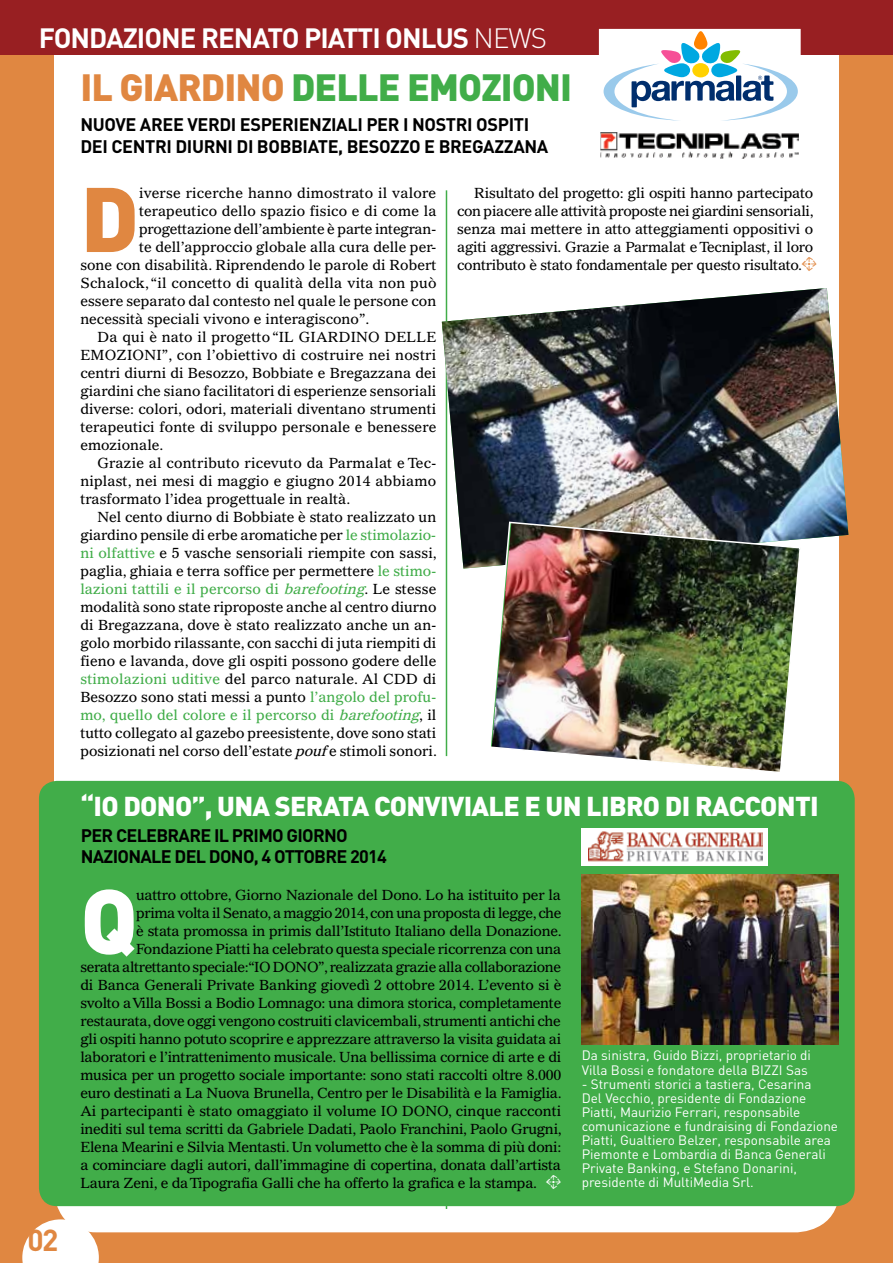
<style>
.page{position:relative;width:893px;height:1263px;background:#fff}
.page>*{position:absolute;margin:0;border:0;box-sizing:border-box;transform-origin:0 0}
.t1{font:900 90.15px "DIN";color:#e08741}
.t2{font:900 90.15px "DIN";color:#fff}
.t3{font:900 37.5px "DIN";letter-spacing:-.025em;color:#41ad49}
.t4{font:700 30px "DIN";color:#e08741}
.t5{font:700 27.6px "DIN";letter-spacing:-.035em;color:#fff}
.t6{font:900 27px "DIN";letter-spacing:-.025em;color:#fff}
.t7{font:700 18px "DIN";letter-spacing:-.04em;color:#000}
.t8{font:14.25px/18px "Gazette LH";letter-spacing:-.01em;color:#000}
.t9{font:14.25px "Gazette LH";letter-spacing:.015em;color:#000}
.t10{font:14.25px "Gazette LH";letter-spacing:.005em;color:#41ad49}
.t11{font:14.25px "Gazette LH";letter-spacing:.01em;color:#000}
.t12{font:13.5px/14.1px "DIN";color:#fff}
.s1{font-weight:300}
.s2{color:#e08741}
.s3{font-family:"Forchetta Figure";font-size:15px;color:#e08741}
.s4{color:#41ad49}
.s5{font-style:italic}
.s6{color:#000}
.s7{font-family:"Forchetta Figure";font-size:15px;color:#fff}
</style>
<div class="page">
<div style="left:0;top:54px;width:893px;height:1209px;background:#e08741"></div>
<svg style="left:22px;top:1220px;width:77px;height:43px;background:#faede3"></svg>
<div style="left:54px;top:54px;width:785px;height:1178px;background:#fff"></div>
<hr style="left:446px;top:190px;width:1px;height:566px;background:#41ad49">
<hr style="left:892px;top:54px;width:1px;height:1209px;background:#41ad49">
<div style="left:0;top:0;width:893px;height:54px;background:#981f22"></div>
<div style="left:39px;top:781px;width:816px;height:425px;background:#41ad49;border-radius:18px"></div>
<hr style="left:446px;top:961px;width:1px;height:248px;background:#41ad49">
<img style="left:442px;top:288px;width:406px;height:281px">
<img style="left:488px;top:521px;width:314px;height:253px">
<svg style="left:602px;top:32px;width:196px;height:92px;background:#d0dee5"></svg>
<div style="left:599px;top:29px;width:202px;height:98px;border:2px solid #fff"></div>
<img style="left:602px;top:132px;width:196px;height:27px">
<div style="left:599px;top:129px;width:202px;height:33px;border:2px solid #fff"></div>
<div style="left:582px;top:828px;width:186px;height:38px;background:#fff"></div>
<img style="left:588px;top:831px;width:174px;height:31px">
<img style="left:582px;top:875px;width:257px;height:169px">
<h3 class="t5" style="left:39px;top:20px;width:510px">FONDAZIONE RENATO PIATTI ONLUS <span class="s1">NEWS</span></h3>
<h2 class="t3" style="left:80px;top:62px;width:493px"><span class="s2">IL GIARDINO</span> DELLE EMOZIONI</h2>
<p class="t7" style="left:80px;top:113px;width:12px">NUOVE</p>
<p class="t7" style="left:140px;top:113px;width:12px">AREE</p>
<p class="t7" style="left:187px;top:113px;width:11px">VERDI</p>
<p class="t7" style="left:240px;top:113px;width:11px">ESPERIENZIALI</p>
<p class="t7" style="left:366px;top:113px;width:12px">PER</p>
<p class="t7" style="left:403px;top:113px;width:20px">I NOSTRI</p>
<p class="t7" style="left:476px;top:113px;width:10px">OSPITI</p>
<p class="t7" style="left:80px;top:134px;width:10px">DEI</p>
<p class="t7" style="left:111px;top:134px;width:11px">CENTRI</p>
<p class="t7" style="left:175px;top:134px;width:22px">DIURNI</p>
<p class="t7" style="left:236px;top:134px;width:76px">DI BOBBIATE</p>
<p class="t7" style="left:338px;top:134px;width:20px">, BESOZZO</p>
<p class="t7" style="left:424px;top:134px;width:27px">E BREGAZZANA</p>
<h1 class="t1" style="left:80px;top:159px;width:60px">D</h1>
<p class="t9" style="left:139px;top:184px;width:299px">iverse ricerche hanno dimostrato il valore</p>
<p class="t8" style="left:457px;top:184px;width:361px;text-indent:17px">Risultato del progetto: gli ospiti hanno partecipato con piacere alle attività proposte nei giardini sensoriali, senza mai mettere in atto atteggiamenti oppositivi o agiti aggressivi. Grazie a Parmalat e Tecniplast, il loro contributo è stato fondamentale per questo risultato.<span class="s3">y</span></p>
<p class="t8" style="left:139px;top:202px;width:299px">terapeutico dello spazio fisico e di come la</p>
<p class="t8" style="left:139px;top:220px;width:299px">progettazione dell’ambiente è parte integran-</p>
<p class="t8" style="left:139px;top:238px;width:299px">te dell’approccio globale alla cura delle per-</p>
<p class="t8" style="left:80px;top:256px;width:357px">sone con disabilità. Riprendendo le parole di Robert</p>
<p class="t9" style="left:80px;top:274px;width:358px">Schalock, “il concetto di qualità della vita non può</p>
<p class="t8" style="left:80px;top:292px;width:357px">essere separato dal contesto nel quale le persone con</p>
<p class="t8" style="left:80px;top:310px;width:290px">necessità speciali vivono e interagiscono”.</p>
<p class="t11" style="left:97px;top:328px;width:341px">Da qui è nato il progetto “IL GIARDINO DELLE</p>
<p class="t9" style="left:80px;top:346px;width:357px">EMOZIONI”, con l’obiettivo di costruire nei nostri</p>
<p class="t8" style="left:80px;top:364px;width:358px">centri diurni di Besozzo, Bobbiate e Bregazzana dei</p>
<p class="t8" style="left:80px;top:382px;width:358px">giardini che siano facilitatori di esperienze sensoriali</p>
<p class="t8" style="left:80px;top:400px;width:358px">diverse: colori, odori, materiali diventano strumenti</p>
<p class="t8" style="left:80px;top:418px;width:358px">terapeutici fonte di sviluppo personale e benessere</p>
<p class="t8" style="left:80px;top:436px;width:85px">emozionale.</p>
<p class="t11" style="left:97px;top:454px;width:340px">Grazie al contributo ricevuto da Parmalat e Tec-</p>
<p class="t8" style="left:80px;top:472px;width:357px">niplast, nei mesi di maggio e giugno 2014 abbiamo</p>
<p class="t8" style="left:80px;top:490px;width:271px">trasformato l’idea progettuale in realtà.</p>
<p class="t8" style="left:97px;top:508px;width:340px">Nel cento diurno di Bobbiate è stato realizzato un</p>
<p class="t8" style="left:80px;top:526px;width:357px">giardino pensile di erbe aromatiche per <span class="s4">le stimolazio-</span></p>
<p class="t8" style="left:80px;top:544px;width:358px"><span class="s4">ni olfattive</span> e 5 vasche sensoriali riempite con sassi,</p>
<p class="t8" style="left:80px;top:562px;width:357px">paglia, ghiaia e terra soffice per permettere <span class="s4">le stimo-</span></p>
<p class="t10" style="left:80px;top:580px;width:357px">lazioni tattili e il percorso di <span class="s5">barefooting</span><span class="s6">. Le stesse</span></p>
<p class="t8" style="left:80px;top:598px;width:358px">modalità sono state riproposte anche al centro diurno</p>
<p class="t8" style="left:80px;top:616px;width:357px">di Bregazzana, dove è stato realizzato anche un an-</p>
<p class="t8" style="left:80px;top:634px;width:357px">golo morbido rilassante, con sacchi di juta riempiti di</p>
<p class="t8" style="left:80px;top:652px;width:357px">fieno e lavanda, dove gli ospiti possono godere delle</p>
<p class="t9" style="left:80px;top:670px;width:358px"><span class="s4">stimolazioni uditive</span> del parco naturale. Al CDD di</p>
<p class="t8" style="left:80px;top:688px;width:357px">Besozzo sono stati messi a punto <span class="s4">l’angolo del profu-</span></p>
<p class="t10" style="left:80px;top:706px;width:357px">mo, quello del colore e il percorso di <span class="s5">barefooting</span><span class="s6">, il</span></p>
<p class="t8" style="left:80px;top:724px;width:358px">tutto collegato al gazebo preesistente, dove sono stati</p>
<p class="t8" style="left:80px;top:742px;width:358px">posizionati nel corso dell’estate <span class="s5">pouf</span>e stimoli sonori.</p>
<h3 class="t4" style="left:28px;top:1220px;width:32px">02</h3>
<h3 class="t6" style="left:80px;top:788px;width:740px">“IO DONO”, UNA SERATA CONVIVIALE E UN LIBRO DI RACCONTI</h3>
<p class="t7" style="left:81px;top:823px;width:99px">PER CELEBRARE</p>
<p class="t7" style="left:214px;top:823px;width:29px">IL PRIMO</p>
<p class="t7" style="left:287px;top:823px;width:11px">GIORNO</p>
<p class="t7" style="left:81px;top:845px;width:11px">NAZIONALE</p>
<p class="t7" style="left:175px;top:845px;width:11px">DEL</p>
<p class="t7" style="left:209px;top:845px;width:23px">DONO</p>
<p class="t7" style="left:254px;top:845px;width:31px">, 4 OTTO</p>
<p class="t7" style="left:314px;top:845px;width:74px">BRE 2014</p>
<h1 class="t2" style="left:80px;top:861px;width:52px">Q</h1>
<p class="t8" style="left:80px;top:886px;width:483px;text-align:right">uattro ottobre, Giorno Nazionale del Dono. Lo ha istituito per la<br>prima volta il Senato, a maggio 2014, con una proposta di legge, che<br>è stata promossa in primis dall’Istituto Italiano della Donazione.<br>Fondazione Piatti ha celebrato questa speciale ricorrenza con una<br>serata altrettanto speciale: “IO DONO”, realizzata grazie alla collaborazione di Banca Generali Private Banking giovedì 2 ottobre 2014. L’evento si è svolto a Villa Bossi a Bodio Lomnago: una dimora storica, completamente restaurata, dove oggi vengono costruiti clavicembali, strumenti antichi che gli ospiti hanno potuto scoprire e apprezzare attraverso la visita guidata ai laboratori e l’intrattenimento musicale. Una bellissima cornice di arte e di musica per un progetto sociale importante: sono stati raccolti oltre 8.000 euro destinati a La Nuova Brunella, Centro per le Disabilità e la Famiglia.<br>Ai partecipanti è stato omaggiato il volume IO DONO, cinque racconti inediti sul tema scritti da Gabriele Dadati, Paolo Franchini, Paolo Grugni, Elena Mearini e Silvia Mentasti. Un volumetto che è la somma di più doni: a cominciare dagli autori, dall’immagine di copertina, donata dall’artista Laura Zeni, e da Tipografia Galli che ha offerto la grafica e la stampa. <span class="s7">y</span></p>
<p class="t12" style="left:582px;top:1048px;width:231px">Da sinistra, Guido Bizzi, proprietario di<br>Villa Bossi e fondatore della BIZZI Sas</p>
<p class="t12" style="left:582px;top:1076px;width:258px">- Strumenti storici a tastiera, Cesarina<br>Del Vecchio, presidente di Fondazione Piatti, Maurizio Ferrari, responsabile comunicazione e fundraising di Fondazione Piatti, Gualtiero Belzer, responsabile area Piemonte e Lombardia di Banca Generali Private Banking, e Stefano Donarini, presidente di MultiMedia Srl.</p>
</div>
